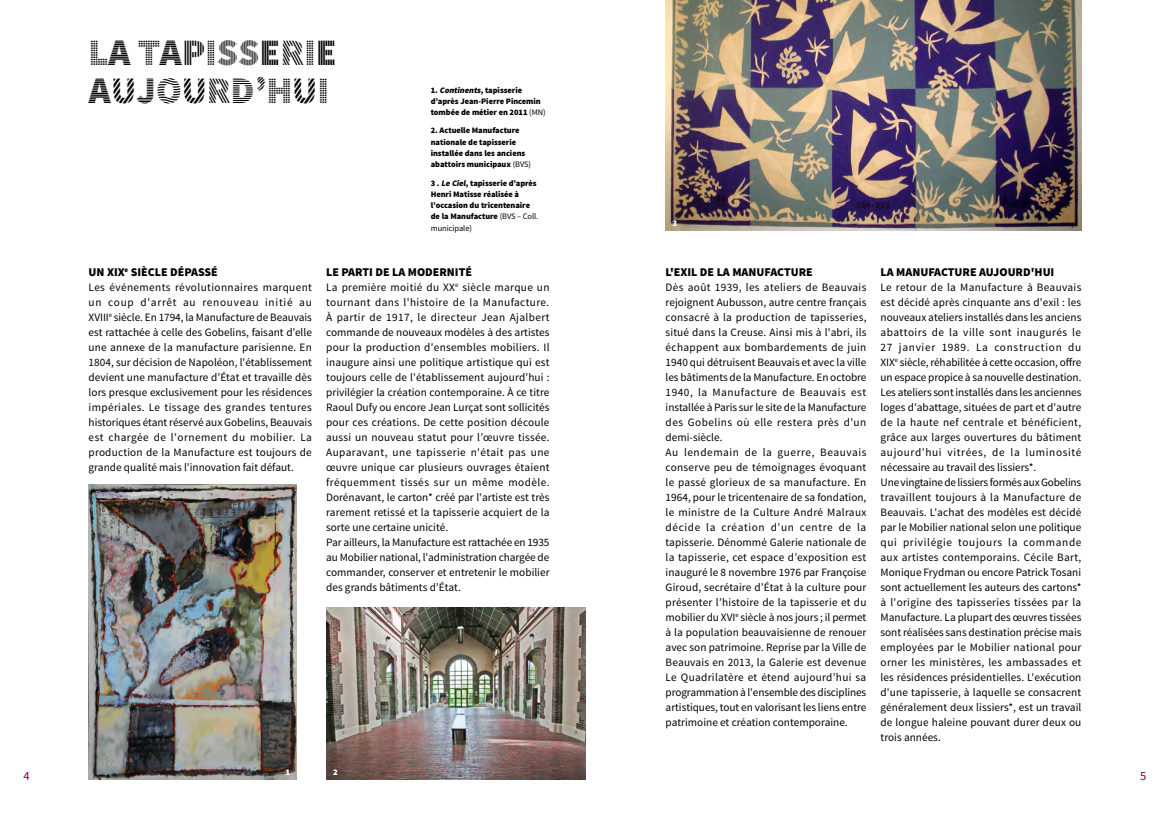
<style>
.page{position:relative;width:1170px;height:826px;background:#fff}
.page>*{position:absolute;margin:0;border:0;box-sizing:border-box;transform-origin:0 0}
.t1{font:37.5px/37.5px "Source Sans Pro DISPLAY";color:#000}
.t2{font:12.5px "Source Sans Pro";color:#7a034b}
.t3{font:900 11.88px "Source Sans Pro";color:#000}
.t4{font:11.25px/15px "Source Sans Pro";letter-spacing:.01em;color:#000}
.t5{font:900 8.75px "Source Sans Pro";color:#fff}
.t6{font:900 8.38px/11.2px "Source Sans Pro";letter-spacing:-.005em;color:#000}
.s1{font-style:italic}
.s2{font-weight:400}
</style>
<div class="page">
<img style="left:326px;top:607px;width:259px;height:173px">
<img style="left:89px;top:484px;width:208px;height:296px">
<img style="left:665px;top:0;width:416px;height:230px">
<h1 class="t1" style="left:89px;top:35px;width:249px">LA TAPISSERIE<br>AUJOURD’HUI</h1>
<p class="t6" style="left:431px;top:84px;width:116px">1. <span class="s1">Continents</span>, tapisserie d’après Jean-Pierre Pincemin tombée de métier en 2011 <span class="s2">(MN)</span></p>
<p class="t6" style="left:431px;top:125px;width:102px">2. Actuelle Manufacture nationale de tapisserie installée dans les anciens abattoirs municipaux <span class="s2">(BVS)</span></p>
<p class="t6" style="left:431px;top:177px;width:109px">3 . <span class="s1">Le Ciel</span>, tapisserie d’après<br>Henri Matisse réalisée à l’occasion du tricentenaire de la Manufacture <span class="s2">(BVS – Coll. municipale)</span></p>
<p class="t3" style="left:89px;top:264px;width:131px">UN XIX<sup>e</sup> SIÈCLE DÉPASSÉ</p>
<p class="t4" style="left:89px;top:279px;width:225px;text-align:justify">Les événements révolutionnaires marquent un coup d'arrêt au renouveau initié au XVIII<sup>e</sup> siècle. En 1794, la Manufacture de Beauvais est rattachée à celle des Gobelins, faisant d’elle une annexe de la manufacture parisienne. En 1804, sur décision de Napoléon, l'établissement devient une manufacture d’État et travaille dès lors presque exclusivement pour les résidences impériales. Le tissage des grandes tentures historiques étant réservé aux Gobelins, Beauvais est chargée de l'ornement du mobilier. La production de la Manufacture est toujours de grande qualité mais l'innovation fait défaut.</p>
<p class="t3" style="left:326px;top:264px;width:147px">LE PARTI DE LA MODERNITÉ</p>
<p class="t4" style="left:326px;top:279px;width:225px">La première moitié du XX<sup>e</sup> siècle marque un tournant dans l'histoire de la Manufacture.<br>À partir de 1917, le directeur Jean Ajalbert commande de nouveaux modèles à des artistes pour la production d'ensembles mobiliers. Il inaugure ainsi une politique artistique qui est toujours celle de l'établissement aujourd'hui : privilégier la création contemporaine. À ce titre Raoul Dufy ou encore Jean Lurçat sont sollicités pour ces créations. De cette position découle aussi un nouveau statut pour l’œuvre tissée.<br>Auparavant, une tapisserie n'était pas une œuvre unique car plusieurs ouvrages étaient fréquemment tissés sur un même modèle.<br>Dorénavant, le carton* créé par l'artiste est très rarement retissé et la tapisserie acquiert de la sorte une certaine unicité.<br>Par ailleurs, la Manufacture est rattachée en 1935 au Mobilier national, l'administration chargée de commander, conserver et entretenir le mobilier des grands bâtiments d’État.</p>
<p class="t5" style="left:672px;top:217px;width:6px">3</p>
<p class="t3" style="left:665px;top:264px;width:149px">L'EXIL DE LA MANUFACTURE</p>
<p class="t4" style="left:665px;top:279px;width:202px">Dès août 1939, les ateliers de Beauvais rejoignent Aubusson, autre centre français consacré à la production de tapisseries, situé dans la Creuse. Ainsi mis à l'abri, ils échappent aux bombardements de juin 1940 qui détruisent Beauvais et avec la ville les bâtiments de la Manufacture. En octobre 1940, la Manufacture de Beauvais est installée à Paris sur le site de la Manufacture des Gobelins où elle restera près d'un demi-siècle.<br>Au lendemain de la guerre, Beauvais conserve peu de témoignages évoquant le passé glorieux de sa manufacture. En 1964, pour le tricentenaire de sa fondation, le ministre de la Culture André Malraux décide la création d’un centre de la tapisserie. Dénommé Galerie nationale de la tapisserie, cet espace d’exposition est inauguré le 8 novembre 1976 par Françoise Giroud, secrétaire d’État à la culture pour présenter l’histoire de la tapisserie et du mobilier du XVI<sup>e</sup> siècle à nos jours ; il permet à la population beauvaisienne de renouer avec son patrimoine. Reprise par la Ville de Beauvais en 2013, la Galerie est devenue Le Quadrilatère et étend aujourd’hui sa programmation à l'ensemble des disciplines artistiques, tout en valorisant les liens entre patrimoine et création contemporaine.</p>
<p class="t3" style="left:880px;top:264px;width:175px">LA MANUFACTURE AUJOURD'HUI</p>
<p class="t4" style="left:880px;top:279px;width:202px">Le retour de la Manufacture à Beauvais est décidé après cinquante ans d'exil : les nouveaux ateliers installés dans les anciens abattoirs de la ville sont inaugurés le 27 janvier 1989. La construction du XIX<sup>e</sup> siècle, réhabilitée à cette occasion, offre un espace propice à sa nouvelle destination.<br>Les ateliers sont installés dans les anciennes loges d'abattage, situées de part et d'autre de la haute nef centrale et bénéficient, grâce aux larges ouvertures du bâtiment aujourd’hui vitrées, de la luminosité nécessaire au travail des lissiers*.<br>Une vingtaine de lissiers formés aux Gobelins travaillent toujours à la Manufacture de Beauvais. L'achat des modèles est décidé par le Mobilier national selon une politique qui privilégie toujours la commande aux artistes contemporains. Cécile Bart, Monique Frydman ou encore Patrick Tosani sont actuellement les auteurs des cartons* à l'origine des tapisseries tissées par la Manufacture. La plupart des œuvres tissées sont réalisées sans destination précise mais employées par le Mobilier national pour orner les ministères, les ambassades et les résidences présidentielles. L'exécution d'une tapisserie, à laquelle se consacrent généralement deux lissiers*, est un travail de longue haleine pouvant durer deux ou trois années.</p>
<p class="t5" style="left:285px;top:766px;width:6px">1</p>
<p class="t5" style="left:333px;top:766px;width:6px">2</p>
<p class="t2" style="left:23px;top:768px;width:8px">4</p>
<p class="t2" style="left:1140px;top:768px;width:8px">5</p>
</div>
